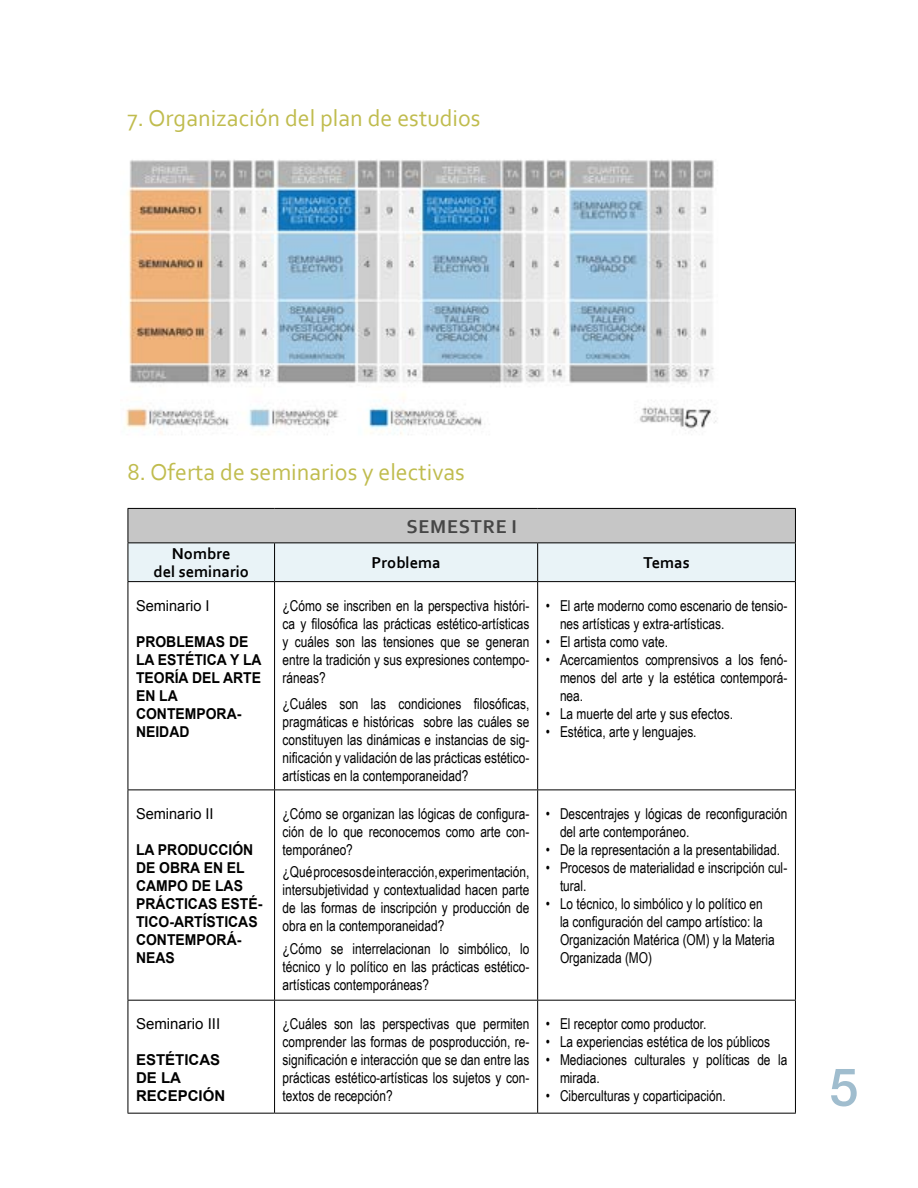
<style>
.page{position:relative;width:918px;height:1188px;background:#fff}
.page>*{position:absolute;margin:0;border:0;box-sizing:border-box;transform-origin:0 0}
.t1{font:500 52.5px "Helvetica Neue";color:#a0bdce}
.t2{font:24px "Corbel";color:#c0bc4e}
.t3{font:700 19.5px "Corbel";letter-spacing:.04em;color:#464646}
.t4{font:700 16.5px/18px "Corbel";color:#000;text-align:center}
.t5{font:15px/18px "Arial Narrow";color:#000;text-align:justify}
.t6{font:700 15px/18px "Arial";color:#000;scale:.93 1}
.t7{font:15px "Arial";color:#000}
.t8{font:700 15px/18px "Arial";color:#000}
</style>
<div class="page">
<div style="left:128px;top:508px;width:667px;height:35px;background:#c6c6c6"></div>
<div style="left:129px;top:543px;width:666px;height:38px;background:#e9f3f7"></div>
<svg style="left:129px;top:582px;width:666px;height:531px"></svg>
<hr style="left:128px;top:508px;width:147px;height:1px;background:#000">
<hr style="left:128px;top:509px;width:1px;height:33px;background:#000">
<hr style="left:275px;top:508px;width:263px;height:1px;background:#000">
<hr style="left:538px;top:508px;width:258px;height:1px;background:#000">
<hr style="left:795px;top:509px;width:1px;height:33px;background:#000">
<hr style="left:128px;top:542px;width:147px;height:1px;background:#000">
<hr style="left:128px;top:543px;width:1px;height:38px;background:#000">
<hr style="left:275px;top:542px;width:263px;height:1px;background:#000">
<hr style="left:274px;top:543px;width:1px;height:38px;background:#000">
<hr style="left:538px;top:542px;width:258px;height:1px;background:#000">
<hr style="left:537px;top:543px;width:1px;height:38px;background:#000">
<hr style="left:795px;top:543px;width:1px;height:38px;background:#000">
<hr style="left:128px;top:581px;width:147px;height:1px;background:#000">
<hr style="left:128px;top:582px;width:1px;height:208px;background:#000">
<hr style="left:275px;top:581px;width:263px;height:1px;background:#000">
<hr style="left:274px;top:582px;width:1px;height:208px;background:#000">
<hr style="left:538px;top:581px;width:258px;height:1px;background:#000">
<hr style="left:537px;top:582px;width:1px;height:208px;background:#000">
<hr style="left:795px;top:582px;width:1px;height:208px;background:#000">
<hr style="left:128px;top:790px;width:147px;height:1px;background:#000">
<hr style="left:128px;top:790px;width:1px;height:210px;background:#000">
<hr style="left:275px;top:790px;width:263px;height:1px;background:#000">
<hr style="left:274px;top:790px;width:1px;height:210px;background:#000">
<hr style="left:538px;top:790px;width:258px;height:1px;background:#000">
<hr style="left:537px;top:790px;width:1px;height:210px;background:#000">
<hr style="left:795px;top:790px;width:1px;height:210px;background:#000">
<hr style="left:128px;top:1000px;width:147px;height:1px;background:#000">
<hr style="left:128px;top:1001px;width:1px;height:112px;background:#000">
<hr style="left:275px;top:1000px;width:263px;height:1px;background:#000">
<hr style="left:274px;top:1001px;width:1px;height:112px;background:#000">
<hr style="left:538px;top:1000px;width:258px;height:1px;background:#000">
<hr style="left:537px;top:1001px;width:1px;height:112px;background:#000">
<hr style="left:795px;top:1001px;width:1px;height:112px;background:#000">
<hr style="left:128px;top:1113px;width:147px;height:1px;background:#000">
<hr style="left:275px;top:1113px;width:263px;height:1px;background:#000">
<hr style="left:538px;top:1113px;width:258px;height:1px;background:#000">
<img style="left:125px;top:159px;width:592px;height:276px">
<h2 class="t2" style="left:128px;top:103px;width:355px">7. Organización del plan de estudios</h2>
<h2 class="t2" style="left:128px;top:457px;width:339px">8. Oferta de seminarios y electivas</h2>
<h3 class="t3" style="left:406px;top:514px;width:112px">SEMESTRE I</h3>
<p class="t4" style="left:154px;top:544px;width:97px">Nombre<br>del seminario</p>
<p class="t4" style="left:372px;top:554px;width:71px">Problema</p>
<p class="t4" style="left:643px;top:554px;width:48px">Temas</p>
<p class="t7" style="left:136px;top:596px;width:75px">Seminario I</p>
<p class="t6" style="left:136px;top:633px;width:137px">PROBLEMAS DE<br>LA ESTÉTICA Y LA<br>TEORÍA DEL ARTE<br>EN LA<br>CONTEMPORA-<br>NEIDAD</p>
<p class="t5" style="left:283px;top:596px;width:248px">¿Cómo se inscriben en la perspectiva históri&shy;ca y filosófica las prácticas estético-artísticas y cuáles son las tensiones que se generan entre la tradición y sus expresiones contempo&shy;ráneas?</p>
<p class="t5" style="left:283px;top:695px;width:248px">¿Cuáles son las condiciones filosóficas, pragmáticas e históricas sobre las cuáles se constituyen las dinámicas e instancias de sig&shy;nificación y validación de las prácticas estético&shy;artísticas en la contemporaneidad?</p>
<p class="t5" style="left:560px;top:596px;width:229px;text-indent:-14px">• El arte moderno como escenario de tensio&shy;nes artísticas y extra-artísticas.</p>
<p class="t5" style="left:546px;top:632px;width:124px">• El artista como vate.</p>
<p class="t5" style="left:560px;top:650px;width:229px;text-indent:-14px">• Acercamientos comprensivos a los fenó&shy;menos del arte y la estética contemporá&shy;nea.</p>
<p class="t5" style="left:546px;top:704px;width:189px">• La muerte del arte y sus efectos.</p>
<p class="t5" style="left:546px;top:722px;width:152px">• Estética, arte y lenguajes.</p>
<p class="t7" style="left:136px;top:804px;width:79px">Seminario II</p>
<p class="t6" style="left:136px;top:841px;width:137px">LA PRODUCCIÓN<br>DE OBRA EN EL<br>CAMPO DE LAS<br>PRÁCTICAS ESTÉ-<br>TICO-ARTÍSTICAS<br>CONTEMPORÁ-<br>NEAS</p>
<p class="t7" style="left:136px;top:1014px;width:86px">Seminario III</p>
<p class="t8" style="left:136px;top:1052px;width:91px">ESTÉTICAS<br>DE LA<br>RECEPCIÓN</p>
<p class="t5" style="left:283px;top:804px;width:248px">¿Cómo se organizan las lógicas de configura&shy;ción de lo que reconocemos como arte con&shy;temporáneo?</p>
<p class="t5" style="left:283px;top:863px;width:248px">¿Qué procesos de interacción, experimentación, intersubjetividad y contextualidad hacen parte de las formas de inscripción y producción de obra en la contemporaneidad?</p>
<p class="t5" style="left:283px;top:939px;width:248px">¿Cómo se interrelacionan lo simbólico, lo técnico y lo político en las prácticas estético&shy;artísticas contemporáneas?</p>
<p class="t5" style="left:560px;top:804px;width:229px;text-indent:-14px">• Descentrajes y lógicas de reconfiguración del arte contemporáneo.</p>
<p class="t5" style="left:546px;top:840px;width:236px">• De la representación a la presentabilidad.</p>
<p class="t5" style="left:560px;top:858px;width:229px;text-indent:-14px">• Procesos de materialidad e inscripción cul&shy;tural.</p>
<p class="t5" style="left:560px;top:894px;width:216px;text-align:left;text-indent:-14px">• Lo técnico, lo simbólico y lo político en la configuración del campo artístico: la Organización Matérica (OM) y la Materia Organizada (MO)</p>
<p class="t5" style="left:283px;top:1015px;width:248px">¿Cuáles son las perspectivas que permiten comprender las formas de posproducción, re&shy;significación e interacción que se dan entre las prácticas estético-artísticas los sujetos y con&shy;textos de recepción?</p>
<p class="t5" style="left:546px;top:1015px;width:162px">• El receptor como productor.</p>
<p class="t5" style="left:546px;top:1033px;width:226px">• La experiencias estética de los públicos</p>
<p class="t5" style="left:560px;top:1051px;width:229px;text-indent:-14px">• Mediaciones culturales y políticas de la mirada.</p>
<p class="t5" style="left:546px;top:1087px;width:182px">• Ciberculturas y coparticipación.</p>
<h1 class="t1" style="left:829px;top:1045px;width:31px">5</h1>
</div>
